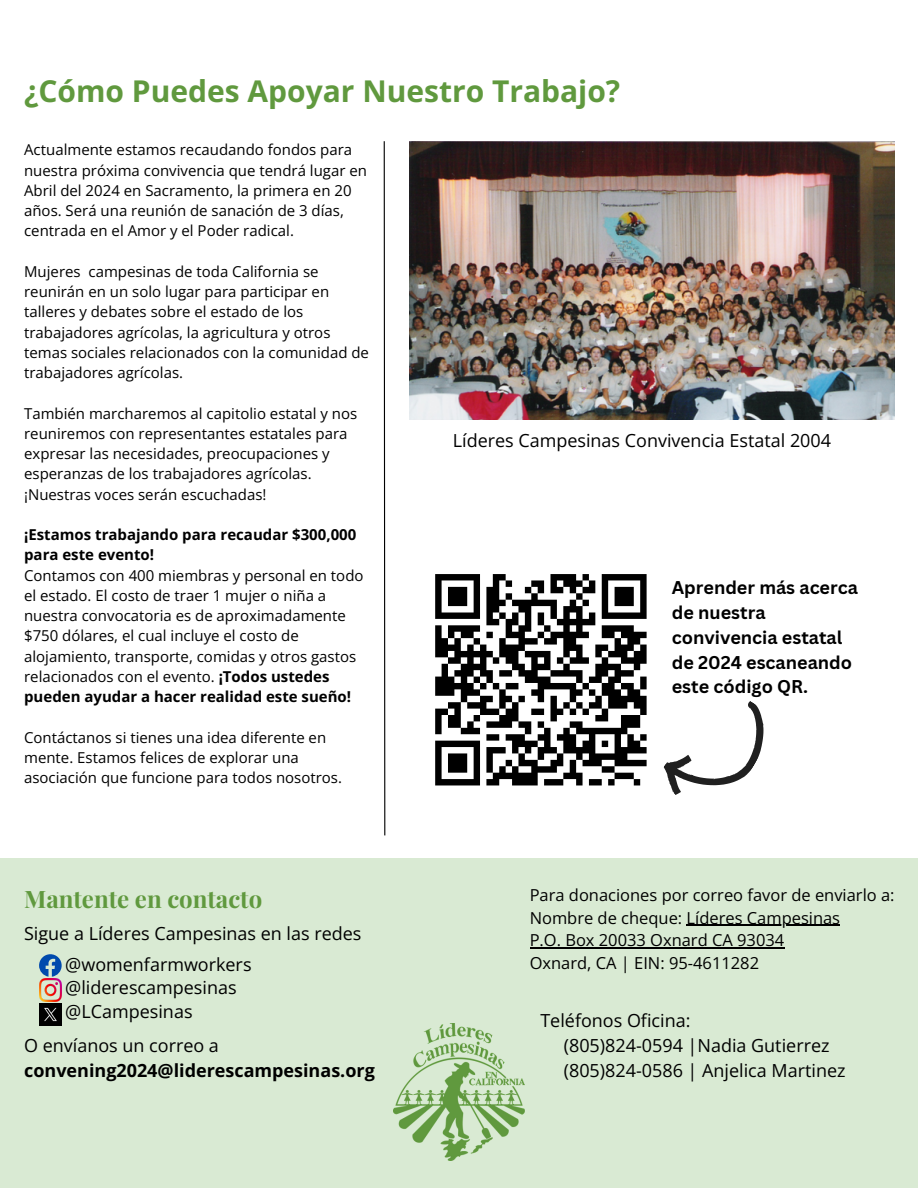
<style>
.page{position:relative;width:918px;height:1188px;background:#fff}
.page>*{position:absolute;margin:0;border:0;box-sizing:border-box;transform-origin:0 0}
.t1{font:700 30px "Open Sans";color:#60993e}
.t2{font:700 24px "Playfair Display";color:#60993e}
.t3{font:18px/24.8px "Open Sans";color:#000}
.t4{font:700 18px/24.8px "Canva Sans";color:#000}
.t5{font:700 18px/24.8px "Open Sans";color:#000}
.t6{font:16.5px/22.5px "Open Sans";color:#000}
.t7{font:15px/20.2px "Open Sans";color:#000}
.t8{font:700 15px/20.2px "Open Sans";color:#000}
.s1{font-weight:700}
.s2{font-weight:400}
</style>
<div class="page">
<div style="left:0;top:859px;width:918px;height:329px;background:#d9ead3"></div>
<svg style="left:39px;top:954px;width:23px;height:23px"></svg>
<img style="left:39px;top:979px;width:23px;height:22px">
<img style="left:39px;top:1003px;width:23px;height:23px">
<img style="left:394px;top:1023px;width:130px;height:138px">
<svg style="left:383px;top:141px;width:3px;height:695px"></svg>
<svg style="left:435px;top:574px;width:212px;height:212px"></svg>
<svg style="left:663px;top:701px;width:101px;height:94px"></svg>
<hr style="left:687px;top:925px;width:153px;height:1px;background:#000">
<hr style="left:530px;top:947px;width:254px;height:1px;background:#000">
<img style="left:410px;top:141px;width:485px;height:278px">
<p class="t1" style="left:24px;top:70px;width:598px">¿Cómo Puedes Apoyar Nuestro Trabajo?</p>
<h3 class="t7" style="left:24px;top:140px;width:344px">Actualmente estamos recaudando fondos para nuestra próxima convivencia que tendrá lugar en Abril del 2024 en Sacramento, la primera en 20 años. Será una reunión de sanación de 3 días, centrada en el Amor y el Poder radical.</h3>
<p class="t7" style="left:24px;top:261px;width:346px">Mujeres campesinas de toda California se reunirán en un solo lugar para participar en talleres y debates sobre el estado de los trabajadores agrícolas, la agricultura y otros temas sociales relacionados con la comunidad de trabajadores agrícolas.</p>
<h2 class="t7" style="left:24px;top:403px;width:335px">También marcharemos al capitolio estatal y nos reuniremos con representantes estatales para expresar las necesidades, preocupaciones y esperanzas de los trabajadores agrícolas. ¡Nuestras voces serán escuchadas!</h2>
<h4 class="t8" style="left:24px;top:524px;width:334px">¡Estamos trabajando para recaudar $300,000 para este evento!</h4>
<p class="t7" style="left:24px;top:565px;width:341px">Contamos con 400 miembras y personal en todo el estado. El costo de traer 1 mujer o niña a nuestra convocatoria es de aproximadamente $750 dólares, el cual incluye el costo de alojamiento, transporte, comidas y otros gastos relacionados con el evento. <span class="s1">¡Todos ustedes pueden ayudar a hacer realidad este sueño!</span></p>
<p class="t7" style="left:24px;top:727px;width:319px">Contáctanos si tienes una idea diferente en mente. Estamos felices de explorar una asociación que funcione para todos nosotros.</p>
<p class="t2" style="left:24px;top:882px;width:240px">Mantente en contacto</p>
<p class="t3" style="left:24px;top:921px;width:339px">Sigue a Líderes Campesinas en las redes</p>
<p class="t3" style="left:65px;top:951px;width:188px">@womenfarmworkers</p>
<p class="t3" style="left:65px;top:975px;width:173px">@liderescampesinas</p>
<p class="t3" style="left:65px;top:998px;width:129px">@LCampesinas</p>
<h4 class="t5" style="left:24px;top:1033px;width:352px"><span class="s2">O envíanos un correo a </span>convening2024@liderescampesinas.org</h4>
<h4 class="t3" style="left:453px;top:427px;width:380px">Líderes Campesinas Convivencia Estatal 2004</h4>
<h4 class="t4" style="left:672px;top:575px;width:188px">Aprender más acerca de nuestra convivencia estatal de 2024 escaneando este código QR.</h4>
<h4 class="t6" style="left:530px;top:883px;width:366px">Para donaciones por correo favor de enviarlo a:<br>Nombre de cheque: Líderes Campesinas</h4>
<p class="t6" style="left:530px;top:928px;width:256px">P.O. Box 20033 Oxnard CA 93034<br>Oxnard, CA | EIN: 95-4611282</p>
<h4 class="t3" style="left:564px;top:1008px;width:283px;text-indent:-23px">Teléfonos Oficina:<br>(805)824-0594 |Nadia Gutierrez (805)824-0586 | Anjelica Martinez</h4>
</div>
